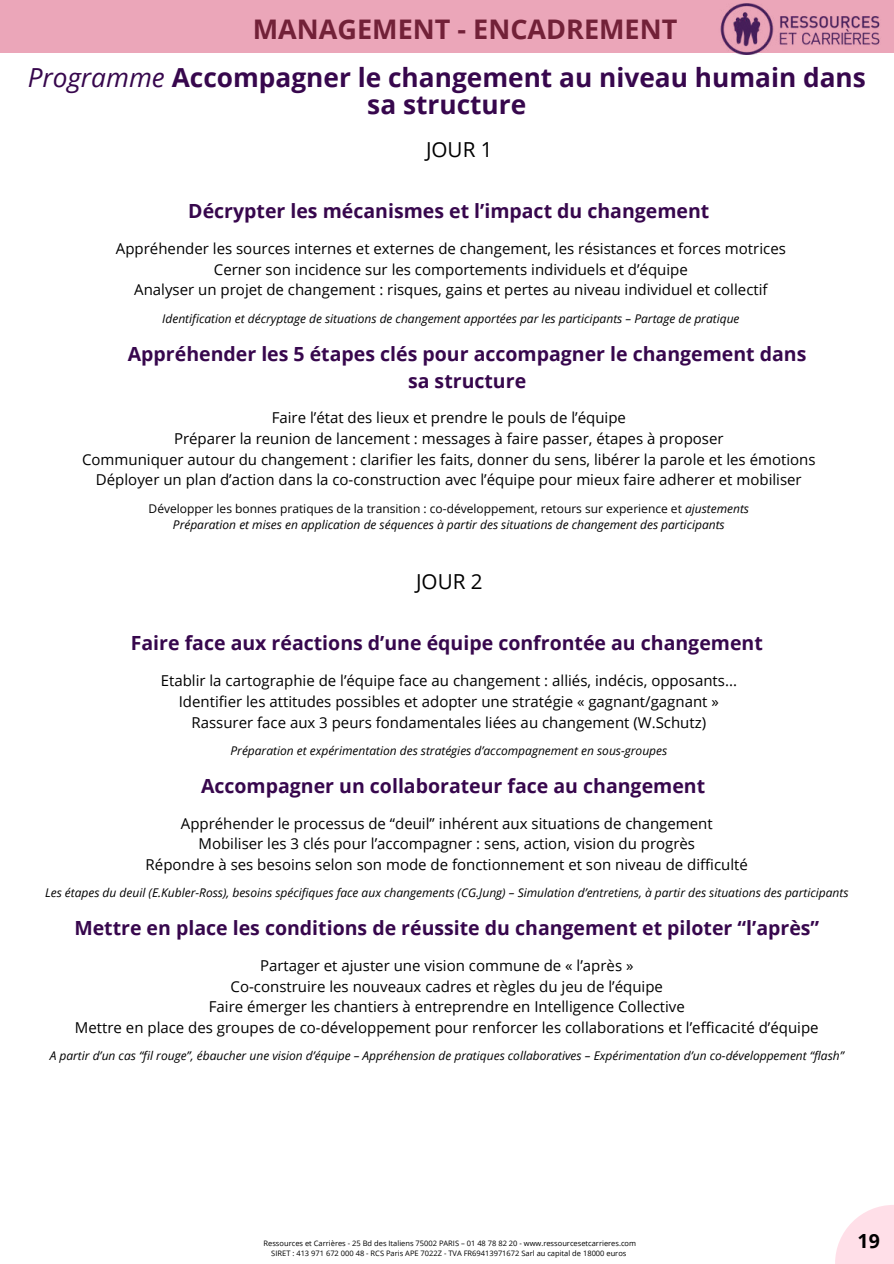
<style>
.page{position:relative;width:894px;height:1264px;background:#fff}
.page>*{position:absolute;margin:0;border:0;box-sizing:border-box;transform-origin:0 0}
.t1{font:700 27px "Open Sans";color:#722138}
.t2{font:700 26.25px/27px "Open Sans";color:#37074d;text-align:center}
.t3{font:20.7px "Open Sans";color:#000}
.t4{font:700 19.5px/27px "Open Sans";color:#37074d;text-align:center}
.t5{font:700 19.5px "Open Sans";color:#000}
.t6{font:15px/20.7px "Open Sans";color:#000;text-align:center}
.t7{font:italic 12px/16.2px "Open Sans";color:#000;text-align:center}
.t8{font:7.5px/10.1px "Open Sans";color:#000;text-align:center}
.s1{font-weight:400;font-style:italic}
.s2{font-style:normal}
</style>
<div class="page">
<div style="left:0;top:0;width:893px;height:53px;background:#eba6b9"></div>
<img style="left:720px;top:3px;width:160px;height:52px">
<svg style="left:835px;top:1205px;width:58px;height:58px;fill:#ffdfe8"></svg>
<h1 class="t1" style="left:253px;top:10px;width:426px">MANAGEMENT - ENCADREMENT</h1>
<h2 class="t2" style="left:28px;top:63px;width:839px"><span class="s1">Programme</span> Accompagner le changement au niveau humain dans sa structure</h2>
<h3 class="t3" style="left:426px;top:136px;width:68px">JOUR 1</h3>
<h3 class="t4" style="left:188px;top:197px;width:522px">Décrypter les mécanismes et l’impact du changement</h3>
<p class="t6" style="left:116px;top:238px;width:671px">Appréhender les sources internes et externes de changement, les résistances et forces motrices<br>Cerner son incidence sur les comportements individuels et d’équipe<br>Analyser un projet de changement : risques, gains et pertes au niveau individuel et collectif</p>
<p class="t7" style="left:162px;top:310px;width:578px">Identification et décryptage de situations de changement apportées par les participants – Partage de pratique</p>
<h3 class="t4" style="left:128px;top:339px;width:680px">Appréhender les 5 étapes clés pour accompagner le changement dans sa structure</h3>
<p class="t6" style="left:82px;top:407px;width:734px">Faire l’état des lieux et prendre le pouls de l’équipe<br>Préparer la reunion de lancement : messages à faire passer, étapes à proposer<br>Communiquer autour du changement : clarifier les faits, donner du sens, libérer la parole et les émotions Déployer un plan d’action dans la co-construction avec l’équipe pour mieux faire adherer et mobiliser</p>
<p class="t7" style="left:149px;top:500px;width:601px"><span class="s2">Développer les bonnes pratiques de la transition : co-développement, retours sur experience et</span> ajustements<br>Préparation et mises en application de séquences à partir des situations de changement des participants</p>
<h3 class="t3" style="left:416px;top:567px;width:68px">JOUR 2</h3>
<h3 class="t4" style="left:131px;top:629px;width:633px">Faire face aux réactions d’une équipe confrontée au changement</h3>
<p class="t6" style="left:161px;top:670px;width:577px">Etablir la cartographie de l’équipe face au changement : alliés, indécis, opposants...<br>Identifier les attitudes possibles et adopter une stratégie « gagnant/gagnant »<br>Rassurer face aux 3 peurs fondamentales liées au changement (W.Schutz)</p>
<p class="t7" style="left:230px;top:742px;width:438px">Préparation et expérimentation des stratégies d’accompagnement en sous-groupes</p>
<h3 class="t4" style="left:201px;top:771px;width:505px">Accompagner un collaborateur face au changement</h3>
<p class="t6" style="left:146px;top:812px;width:603px">Appréhender le processus de “deuil” inhérent aux situations de changement<br>Mobiliser les 3 clés pour l’accompagner : sens, action, vision du progrès<br>Répondre à ses besoins selon son mode de fonctionnement et son niveau de difficulté</p>
<p class="t7" style="left:45px;top:884px;width:804px">Les étapes du deuil (E.Kubler-Ross), besoins spécifiques face aux changements (CG.Jung) – Simulation d’entretiens, à partir des situations des participants</p>
<h3 class="t4" style="left:74px;top:914px;width:746px">Mettre en place les conditions de réussite du changement et piloter “l’après”</h3>
<p class="t6" style="left:75px;top:954px;width:745px">Partager et ajuster une vision commune de « l’après »<br>Co-construire les nouveaux cadres et règles du jeu de l’équipe<br>Faire émerger les chantiers à entreprendre en Intelligence Collective<br>Mettre en place des groupes de co-développement pour renforcer les collaborations et l’efficacité d’équipe</p>
<p class="t7" style="left:50px;top:1047px;width:795px">A partir d’un cas “fil rouge”, ébaucher une vision d’équipe – Appréhension de pratiques collaboratives – Expérimentation d’un co-développement “flash”</p>
<p class="t8" style="left:263px;top:1238px;width:374px">Ressources et Carrières - 25 Bd des Italiens 75002 PARIS – 01 48 78 82 20 - www.ressourcesetcarrieres.com<br>SIRET : 413 971 672 000 48 - RCS Paris APE 7022Z - TVA FR69413971672 Sarl au capital de 18000 euros</p>
<h3 class="t5" style="left:857px;top:1226px;width:24px">19</h3>
</div>
